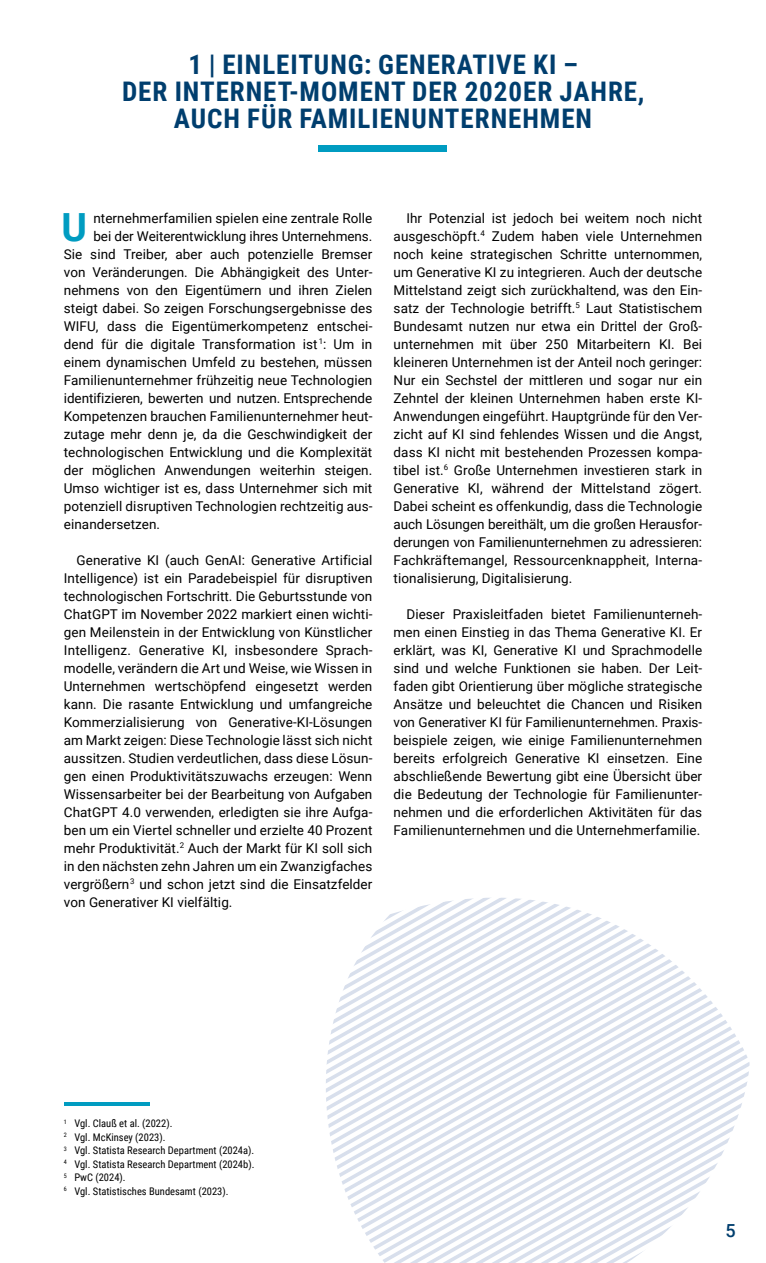
<style>
.page{position:relative;width:766px;height:1263px;background:#fff}
.page>*{position:absolute;margin:0;border:0;box-sizing:border-box;transform-origin:0 0}
.t1{font:700 38.85px "Roboto";color:#009cc1}
.t2{font:700 27px/27px "Roboto Condensed";letter-spacing:.035em;color:#003e6e;text-align:center}
.t3{font:500 18px "Roboto";color:#003e6e}
.t4{font:13.5px/18px "Roboto";letter-spacing:.005em;color:#000;text-align:justify}
.t5{font:10.5px/13.5px "Roboto Condensed";color:#000}
</style>
<div class="page">
<svg style="left:717px;top:1009px;width:17px;height:155px"></svg>
<svg style="left:697px;top:988px;width:20px;height:208px"></svg>
<svg style="left:680px;top:971px;width:17px;height:245px"></svg>
<svg style="left:661px;top:954px;width:19px;height:282px"></svg>
<svg style="left:643px;top:940px;width:18px;height:306px"></svg>
<svg style="left:624px;top:929px;width:19px;height:334px"></svg>
<svg style="left:606px;top:921px;width:18px;height:342px"></svg>
<svg style="left:588px;top:913px;width:18px;height:350px"></svg>
<svg style="left:570px;top:907px;width:18px;height:356px"></svg>
<svg style="left:551px;top:904px;width:19px;height:359px"></svg>
<svg style="left:533px;top:900px;width:18px;height:363px"></svg>
<svg style="left:515px;top:898px;width:18px;height:365px"></svg>
<svg style="left:497px;top:898px;width:18px;height:365px"></svg>
<svg style="left:478px;top:898px;width:19px;height:365px"></svg>
<svg style="left:460px;top:898px;width:18px;height:365px"></svg>
<svg style="left:383px;top:900px;width:77px;height:363px"></svg>
<svg style="left:374px;top:900px;width:68px;height:356px"></svg>
<svg style="left:369px;top:900px;width:54px;height:347px"></svg>
<svg style="left:326px;top:900px;width:79px;height:338px"></svg>
<hr style="left:64px;top:1102px;width:85px;height:4px;background:#009cc1">
<div style="left:318px;top:145px;width:129px;height:7px;background:#009cc1"></div>
<h2 class="t2" style="left:122px;top:50px;width:523px">1 | EINLEITUNG: GENERATIVE KI –<br>DER INTERNET-MOMENT DER 2020ER JAHRE,<br>AUCH FÜR FAMILIENUNTERNEHMEN</h2>
<h1 class="t1" style="left:62px;top:200px;width:27px">U</h1>
<p class="t4" style="left:93px;top:208px;width:280px">nternehmerfamilien spielen eine zentrale Rolle</p>
<p class="t4" style="left:93px;top:226px;width:280px">bei der Weiterentwicklung ihres Unternehmens.</p>
<p class="t4" style="left:64px;top:244px;width:310px">Sie sind Treiber, aber auch potenzielle Bremser</p>
<p class="t4" style="left:64px;top:262px;width:310px">von Veränderungen. Die Abhängigkeit des Unter-</p>
<p class="t4" style="left:64px;top:280px;width:310px">nehmens von den Eigentümern und ihren Zielen</p>
<p class="t4" style="left:64px;top:298px;width:310px">steigt dabei. So zeigen Forschungsergebnisse des</p>
<p class="t4" style="left:64px;top:316px;width:310px">WIFU, dass die Eigentümerkompetenz entschei-</p>
<p class="t4" style="left:64px;top:334px;width:310px">dend für die digitale Transformation ist<sup>1</sup>: Um in</p>
<p class="t4" style="left:64px;top:352px;width:310px">einem dynamischen Umfeld zu bestehen, müssen</p>
<p class="t4" style="left:64px;top:370px;width:310px">Familienunternehmer frühzeitig neue Technologien</p>
<p class="t4" style="left:64px;top:388px;width:310px">identifizieren, bewerten und nutzen. Entsprechende</p>
<p class="t4" style="left:64px;top:406px;width:310px">Kompetenzen brauchen Familienunternehmer heut-</p>
<p class="t4" style="left:64px;top:424px;width:310px">zutage mehr denn je, da die Geschwindigkeit der</p>
<p class="t4" style="left:64px;top:442px;width:310px">technologischen Entwicklung und die Komplexität</p>
<p class="t4" style="left:64px;top:460px;width:310px">der möglichen Anwendungen weiterhin steigen.</p>
<p class="t4" style="left:64px;top:478px;width:310px">Umso wichtiger ist es, dass Unternehmer sich mit</p>
<p class="t4" style="left:64px;top:496px;width:310px">potenziell disruptiven Technologien rechtzeitig aus-</p>
<p class="t4" style="left:64px;top:514px;width:98px">einandersetzen.</p>
<p class="t4" style="left:64px;top:550px;width:310px;text-indent:13px">Generative KI (auch GenAI: Generative Artificial Intelligence) ist ein Paradebeispiel für disruptiven technologischen Fortschritt. Die Geburtsstunde von ChatGPT im November 2022 markiert einen wichti&shy;gen Meilenstein in der Entwicklung von Künstlicher Intelligenz. Generative KI, insbesondere Sprach&shy;modelle, verändern die Art und Weise, wie Wissen in Unternehmen wertschöpfend eingesetzt werden kann. Die rasante Entwicklung und umfangreiche Kommerzialisierung von Generative-KI-Lösungen am Markt zeigen: Diese Technologie lässt sich nicht aussitzen. Studien verdeutlichen, dass diese Lösun&shy;gen einen Produktivitätszuwachs erzeugen: Wenn Wissensarbeiter bei der Bearbeitung von Aufgaben ChatGPT 4.0 verwenden, erledigten sie ihre Aufga&shy;ben um ein Viertel schneller und erzielte 40 Prozent mehr Produktivität.<sup>2</sup> Auch der Markt für KI soll sich in den nächsten zehn Jahren um ein Zwanzigfaches vergrößern<sup>3</sup> und schon jetzt sind die Einsatzfelder von Generativer KI vielfältig.</p>
<p class="t4" style="left:393px;top:208px;width:310px;text-indent:13px">Ihr Potenzial ist jedoch bei weitem noch nicht ausgeschöpft.<sup>4</sup> Zudem haben viele Unternehmen noch keine strategischen Schritte unternommen, um Generative KI zu integrieren. Auch der deutsche Mittelstand zeigt sich zurückhaltend, was den Ein&shy;satz der Technologie betrifft.<sup>5</sup> Laut Statistischem Bundesamt nutzen nur etwa ein Drittel der Groß&shy;unternehmen mit über 250 Mitarbeitern KI. Bei kleineren Unternehmen ist der Anteil noch geringer:<br>Nur ein Sechstel der mittleren und sogar nur ein Zehntel der kleinen Unternehmen haben erste KI-Anwendungen eingeführt. Hauptgründe für den Ver&shy;zicht auf KI sind fehlendes Wissen und die Angst, dass KI nicht mit bestehenden Prozessen kompa&shy;tibel ist.<sup>6</sup> Große Unternehmen investieren stark in Generative KI, während der Mittelstand zögert.<br>Dabei scheint es offenkundig, dass die Technologie auch Lösungen bereithält, um die großen Herausfor&shy;derungen von Familienunternehmen zu adressieren:<br>Fachkräftemangel, Ressourcenknappheit, Interna&shy;tionalisierung, Digitalisierung.</p>
<p class="t4" style="left:393px;top:604px;width:310px;text-indent:13px">Dieser Praxisleitfaden bietet Familienunterneh&shy;men einen Einstieg in das Thema Generative KI. Er erklärt, was KI, Generative KI und Sprachmodelle sind und welche Funktionen sie haben. Der Leit&shy;faden gibt Orientierung über mögliche strategische Ansätze und beleuchtet die Chancen und Risiken von Generativer KI für Familienunternehmen. Praxis&shy;beispiele zeigen, wie einige Familienunternehmen bereits erfolgreich Generative KI einsetzen. Eine abschließende Bewertung gibt eine Übersicht über die Bedeutung der Technologie für Familienunter&shy;nehmen und die erforderlichen Aktivitäten für das Familienunternehmen und die Unternehmerfamilie.</p>
<p class="t5" style="left:64px;top:1116px;width:192px"><sup>1</sup> Vgl. Clauß et al. (2022).<br><sup>2</sup> Vgl. McKinsey (2023).<br><sup>3</sup> Vgl. Statista Research Department (2024a).<br><sup>4</sup> Vgl. Statista Research Department (2024b).<br><sup>5</sup> PwC (2024).<br><sup>6</sup> Vgl. Statistisches Bundesamt (2023).</p>
<h3 class="t3" style="left:725px;top:1218px;width:12px">5</h3>
</div>
